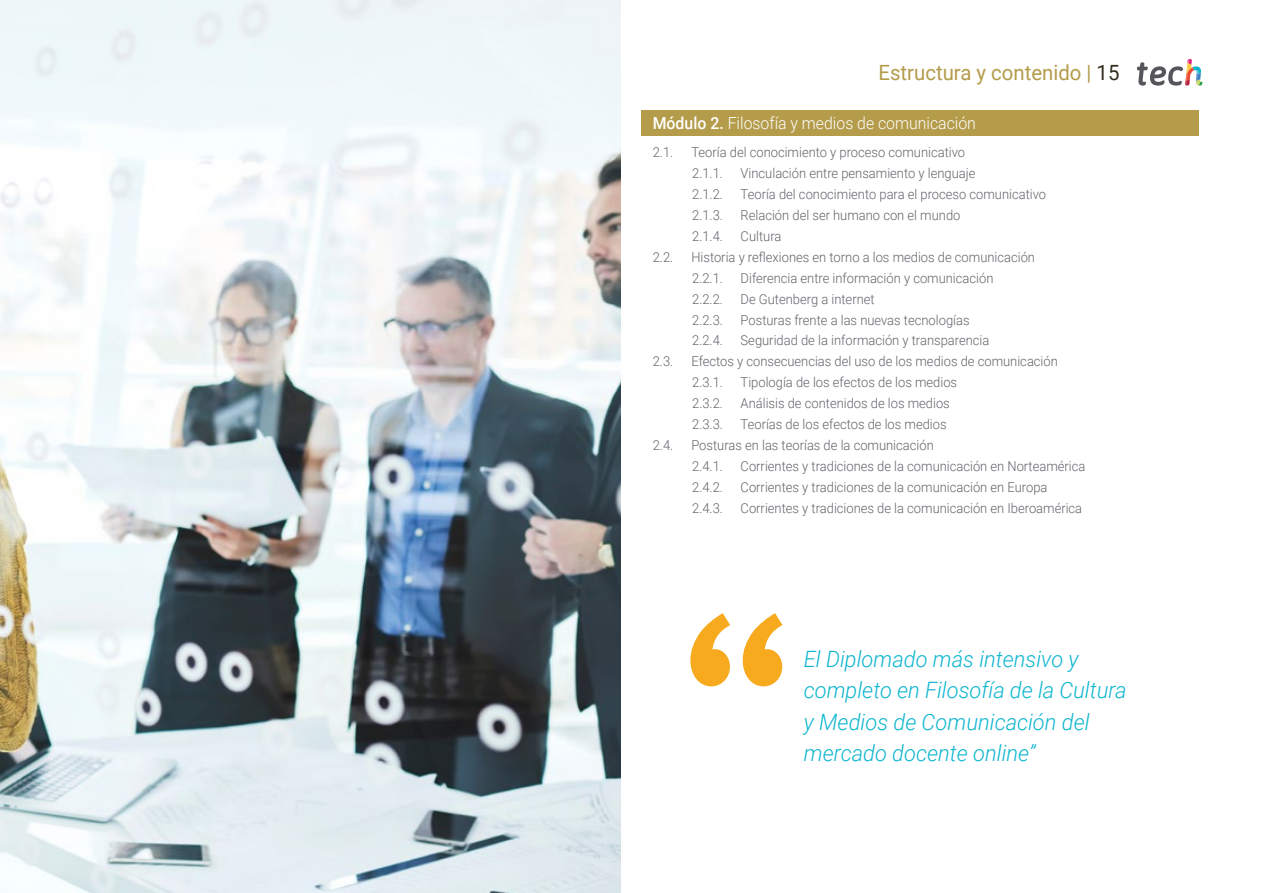
<style>
.page{position:relative;width:1263px;height:893px;background:#fff}
.page>*{position:absolute;margin:0;border:0;box-sizing:border-box;transform-origin:0 0}
.t1{font:italic 300 22.5px/31.5px "Roboto";color:#0fb6cf}
.t2{font:21px "Roboto";color:#b49c4b}
.t3{font:300 16.65px "Roboto";color:#fff;scale:.95 1}
.t4{font:300 13.65px/21px "Roboto";color:#61646a;scale:.95 1}
.s1{color:#312e20}
.s2{font-weight:500}
</style>
<div class="page">
<svg style="left:1137px;top:59px;width:65px;height:27px"></svg>
<svg style="left:690px;top:613px;width:92px;height:73px"></svg>
<img style="left:0;top:0;width:621px;height:893px">
<div style="left:642px;top:110px;width:557px;height:26px;background:#b49c4b"></div>
<h2 class="t2" style="left:878px;top:57px;width:242px">Estructura y contenido | <span class="s1">15</span></h2>
<p class="t3" style="left:653px;top:112px;width:342px"><span class="s2">Módulo 2.</span> Filosofía y medios de comunicación</p>
<p class="t4" style="left:653px;top:141px;width:23px">2.1.</p>
<p class="t4" style="left:691px;top:141px;width:290px">Teoría del conocimiento y proceso comunicativo<br>2.1.1.</p>
<p class="t4" style="left:741px;top:162px;width:249px">Vinculación entre pensamiento y lenguaje</p>
<p class="t4" style="left:692px;top:183px;width:34px">2.1.2.</p>
<p class="t4" style="left:741px;top:183px;width:323px">Teoría del conocimiento para el proceso comunicativo</p>
<p class="t4" style="left:692px;top:204px;width:34px">2.1.3.</p>
<p class="t4" style="left:741px;top:204px;width:233px">Relación del ser humano con el mundo</p>
<p class="t4" style="left:692px;top:225px;width:34px">2.1.4.</p>
<p class="t4" style="left:741px;top:225px;width:44px">Cultura</p>
<p class="t4" style="left:653px;top:246px;width:23px">2.2.</p>
<p class="t4" style="left:691px;top:246px;width:363px">Historia y reflexiones en torno a los medios de comunicación<br>2.2.1.</p>
<p class="t4" style="left:741px;top:267px;width:268px">Diferencia entre información y comunicación</p>
<p class="t4" style="left:692px;top:288px;width:34px">2.2.2.</p>
<p class="t4" style="left:741px;top:288px;width:143px">De Gutenberg a internet</p>
<p class="t4" style="left:692px;top:309px;width:34px">2.2.3.</p>
<p class="t4" style="left:741px;top:309px;width:242px">Posturas frente a las nuevas tecnologías</p>
<p class="t4" style="left:692px;top:330px;width:34px">2.2.4.</p>
<p class="t4" style="left:741px;top:330px;width:263px">Seguridad de la información y transparencia</p>
<p class="t4" style="left:653px;top:351px;width:23px">2.3.</p>
<p class="t4" style="left:691px;top:351px;width:387px">Efectos y consecuencias del uso de los medios de comunicación<br>2.3.1.</p>
<p class="t4" style="left:741px;top:371px;width:229px">Tipología de los efectos de los medios</p>
<p class="t4" style="left:692px;top:392px;width:34px">2.3.2.</p>
<p class="t4" style="left:741px;top:392px;width:222px">Análisis de contenidos de los medios</p>
<p class="t4" style="left:692px;top:413px;width:34px">2.3.3.</p>
<p class="t4" style="left:741px;top:413px;width:218px">Teorías de los efectos de los medios</p>
<p class="t4" style="left:653px;top:434px;width:23px">2.4.</p>
<p class="t4" style="left:691px;top:434px;width:257px">Posturas en las teorías de la comunicación<br>2.4.1.</p>
<p class="t4" style="left:741px;top:455px;width:364px">Corrientes y tradiciones de la comunicación en Norteamérica</p>
<p class="t4" style="left:692px;top:476px;width:34px">2.4.2.</p>
<p class="t4" style="left:741px;top:476px;width:324px">Corrientes y tradiciones de la comunicación en Europa</p>
<p class="t4" style="left:692px;top:497px;width:34px">2.4.3.</p>
<p class="t4" style="left:741px;top:497px;width:361px">Corrientes y tradiciones de la comunicación en Iberoamérica</p>
<h1 class="t1" style="left:804px;top:642px;width:324px">El Diplomado más intensivo y completo en Filosofía de la Cultura y Medios de Comunicación del mercado docente online”</h1>
</div>
